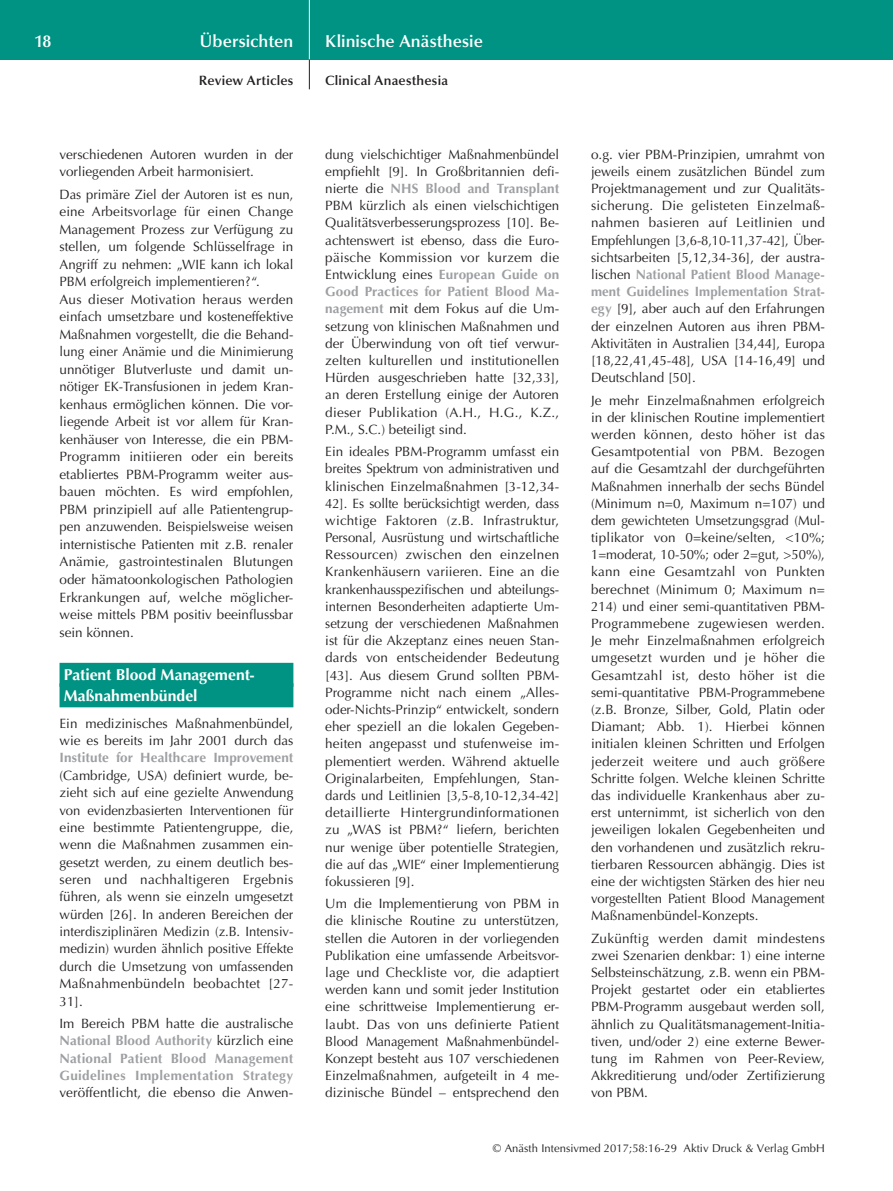
<style>
.page{position:relative;width:893px;height:1191px;background:#fff}
.page>*{position:absolute;margin:0;border:0;box-sizing:border-box;transform-origin:0 0}
.t1{font:600 17.25px "Optima";letter-spacing:.005em;color:#fff}
.t2{font:700 15.75px/20.5px "Optima";letter-spacing:.005em;color:#fff}
.t3{font:13.5px/17.2px "Optima";color:#231f20;text-align:justify}
.t4{font:700 13.5px/17.4px "Optima";letter-spacing:.015em;color:#9d9fa2;text-align:justify}
.t5{font:600 13.5px "Optima";letter-spacing:.015em;color:#231f20}
.t6{font:11.25px "Optima";letter-spacing:.005em;color:#231f20}
.s1{font-weight:400;color:#231f20}
.s2{font-weight:700;color:#9d9fa2}
</style>
<div class="page">
<div style="left:0;top:0;width:893px;height:60px;background:#009383"></div>
<hr style="left:309px;top:0;width:1px;height:60px;background:#fff">
<svg style="left:309px;top:60px;width:1px;height:29px"></svg>
<div style="left:60px;top:663px;width:233px;height:24px;background:#009383"></div>
<div style="left:60px;top:683px;width:233px;height:24px;background:#009383"></div>
<p class="t1" style="left:34px;top:31px;width:19px">18</p>
<p class="t1" style="left:200px;top:31px;width:95px">Übersichten</p>
<p class="t5" style="left:199px;top:73px;width:96px">Review Articles</p>
<p class="t3" style="left:60px;top:146px;width:235px">verschiedenen Autoren wurden in der vorliegenden Arbeit harmonisiert.</p>
<p class="t3" style="left:60px;top:185px;width:235px;text-align:left">Das primäre Ziel der Autoren ist es nun, eine Arbeitsvorlage für einen Change Management Prozess zur Verfügung zu stellen, um folgende Schlüsselfrage in Angriff zu nehmen: „WIE kann ich lokal PBM erfolgreich implementieren?“.<br>Aus dieser Motivation heraus werden einfach umsetzbare und kosteneffektive Maßnahmen vorgestellt, die die Behand&shy;lung einer Anämie und die Minimierung unnötiger Blutverluste und damit un&shy;nötiger EK-Transfusionen in jedem Kran&shy;kenhaus ermöglichen können. Die vor&shy;liegende Arbeit ist vor allem für Kran&shy;kenhäuser von Interesse, die ein PBM-Programm initiieren oder ein bereits etabliertes PBM-Programm weiter aus&shy;bauen möchten. Es wird empfohlen, PBM prinzipiell auf alle Patientengrup&shy;pen anzuwenden. Beispielsweise weisen internistische Patienten mit z.B. renaler Anämie, gastrointestinalen Blutungen oder hämatoonkologischen Pathologien Erkrankungen auf, welche möglicher&shy;weise mittels PBM positiv beeinflussbar sein können.</p>
<p class="t2" style="left:64px;top:664px;width:193px">Patient Blood Management-<br>Maßnahmenbündel</p>
<p class="t3" style="left:60px;top:714px;width:235px">Ein medizinisches Maßnahmenbündel, wie es bereits im Jahr 2001 durch das</p>
<p class="t4" style="left:60px;top:749px;width:235px">Institute for Healthcare Improvement</p>
<p class="t3" style="left:60px;top:766px;width:235px">(Cambridge, USA) definiert wurde, be&shy;zieht sich auf eine gezielte Anwendung von evidenzbasierten Interventionen für eine bestimmte Patientengruppe, die, wenn die Maßnahmen zusammen ein&shy;gesetzt werden, zu einem deutlich bes&shy;seren und nachhaltigeren Ergebnis führen, als wenn sie einzeln umgesetzt würden [26]. In anderen Bereichen der interdisziplinären Medizin (z.B. Intensiv&shy;medizin) wurden ähnlich positive Effekte durch die Umsetzung von umfassenden Maßnahmenbündeln beobachtet [27- 31].</p>
<p class="t4" style="left:60px;top:1015px;width:235px"><span class="s1">Im Bereich PBM hatte die australische </span>National Blood Authority <span class="s1">kürzlich eine </span>National Patient Blood Management Guidelines Implementation Strategy</p>
<p class="t3" style="left:60px;top:1084px;width:235px">veröffentlicht, die ebenso die Anwen-</p>
<p class="t1" style="left:325px;top:31px;width:159px">Klinische Anästhesie</p>
<p class="t5" style="left:325px;top:73px;width:124px">Clinical Anaesthesia</p>
<p class="t3" style="left:325px;top:146px;width:235px">dung vielschichtiger Maßnahmenbündel empfiehlt [9]. In Großbritannien defi&shy;nierte die <span class="s2">NHS Blood and Transplant </span>PBM kürzlich als einen vielschichtigen Qualitätsverbesserungsprozess [10]. Be&shy;achtenswert ist ebenso, dass die Euro&shy;päische Kommission vor kurzem die Entwicklung eines <span class="s2">European Guide on Good Practices for Patient Blood Ma&shy;nagement</span> mit dem Fokus auf die Um&shy;setzung von klinischen Maßnahmen und der Überwindung von oft tief verwur&shy;zelten kulturellen und institutionellen Hürden ausgeschrieben hatte [32,33], an deren Erstellung einige der Autoren dieser Publikation (A.H., H.G., K.Z., P.M., S.C.) beteiligt sind.</p>
<p class="t3" style="left:325px;top:443px;width:235px">Ein ideales PBM-Programm umfasst ein breites Spektrum von administrativen und klinischen Einzelmaßnahmen [3-12,34- 42]. Es sollte berücksichtigt werden, dass wichtige Faktoren (z.B. Infrastruktur, Personal, Ausrüstung und wirtschaftliche Ressourcen) zwischen den einzelnen Krankenhäusern variieren. Eine an die krankenhausspezifischen und abteilungs&shy;internen Besonderheiten adaptierte Um&shy;setzung der verschiedenen Maßnahmen ist für die Akzeptanz eines neuen Stan&shy;dards von entscheidender Bedeutung [43]. Aus diesem Grund sollten PBM-Programme nicht nach einem „Alles&shy;oder-Nichts-Prinzip“ entwickelt, sondern eher speziell an die lokalen Gegeben&shy;heiten angepasst und stufenweise im&shy;plementiert werden. Während aktuelle Originalarbeiten, Empfehlungen, Stan&shy;dards und Leitlinien [3,5-8,10-12,34-42] detaillierte Hintergrundinformationen zu „WAS ist PBM?“ liefern, berichten nur wenige über potentielle Strategien, die auf das „WIE“ einer Implementierung fokussieren [9].</p>
<p class="t3" style="left:325px;top:895px;width:235px">Um die Implementierung von PBM in die klinische Routine zu unterstützen, stellen die Autoren in der vorliegenden Publikation eine umfassende Arbeitsvor&shy;lage und Checkliste vor, die adaptiert werden kann und somit jeder Institution eine schrittweise Implementierung er&shy;laubt. Das von uns definierte Patient Blood Management Maßnahmenbündel-Konzept besteht aus 107 verschiedenen Einzelmaßnahmen, aufgeteilt in 4 me&shy;dizinische Bündel – entsprechend den</p>
<p class="t3" style="left:591px;top:146px;width:235px">o.g. vier PBM-Prinzipien, umrahmt von jeweils einem zusätzlichen Bündel zum Projektmanagement und zur Qualitäts&shy;sicherung. Die gelisteten Einzelmaß&shy;nahmen basieren auf Leitlinien und Empfehlungen [3,6-8,10-11,37-42], Über&shy;sichtsarbeiten [5,12,34-36], der austra&shy;lischen <span class="s2">National Patient Blood Manage&shy;ment Guidelines Implementation Strat&shy;egy</span> [9], aber auch auf den Erfahrungen der einzelnen Autoren aus ihren PBM-Aktivitäten in Australien [34,44], Europa [18,22,41,45-48], USA [14-16,49] und Deutschland [50].</p>
<p class="t3" style="left:591px;top:391px;width:235px">Je mehr Einzelmaßnahmen erfolgreich in der klinischen Routine implementiert werden können, desto höher ist das Gesamtpotential von PBM. Bezogen auf die Gesamtzahl der durchgeführten Maßnahmen innerhalb der sechs Bündel (Minimum n=0, Maximum n=107) und dem gewichteten Umsetzungsgrad (Mul&shy;tiplikator von 0=keine/selten, &lt;10%; 1=moderat, 10-50%; oder 2=gut, &gt;50%), kann eine Gesamtzahl von Punkten berechnet (Minimum 0; Maximum n= 214) und einer semi-quantitativen PBM-Programmebene zugewiesen werden.<br>Je mehr Einzelmaßnahmen erfolgreich umgesetzt wurden und je höher die Gesamtzahl ist, desto höher ist die semi-quantitative PBM-Programmebene (z.B. Bronze, Silber, Gold, Platin oder Diamant; Abb. 1). Hierbei können initialen kleinen Schritten und Erfolgen jederzeit weitere und auch größere Schritte folgen. Welche kleinen Schritte das individuelle Krankenhaus aber zu&shy;erst unternimmt, ist sicherlich von den jeweiligen lokalen Gegebenheiten und den vorhandenen und zusätzlich rekru&shy;tierbaren Ressourcen abhängig. Dies ist eine der wichtigsten Stärken des hier neu vorgestellten Patient Blood Management Maßnamenbündel-Konzepts.</p>
<p class="t3" style="left:591px;top:929px;width:235px">Zukünftig werden damit mindestens zwei Szenarien denkbar: 1) eine interne Selbsteinschätzung, z.B. wenn ein PBM-Projekt gestartet oder ein etabliertes PBM-Programm ausgebaut werden soll, ähnlich zu Qualitätsmanagement-Initia&shy;tiven, und/oder 2) eine externe Bewer&shy;tung im Rahmen von Peer-Review, Akkreditierung und/oder Zertifizierung von PBM.</p>
<p class="t6" style="left:493px;top:1142px;width:333px">© Anästh Intensivmed 2017;58:16-29 Aktiv Druck &amp; Verlag GmbH</p>
</div>
